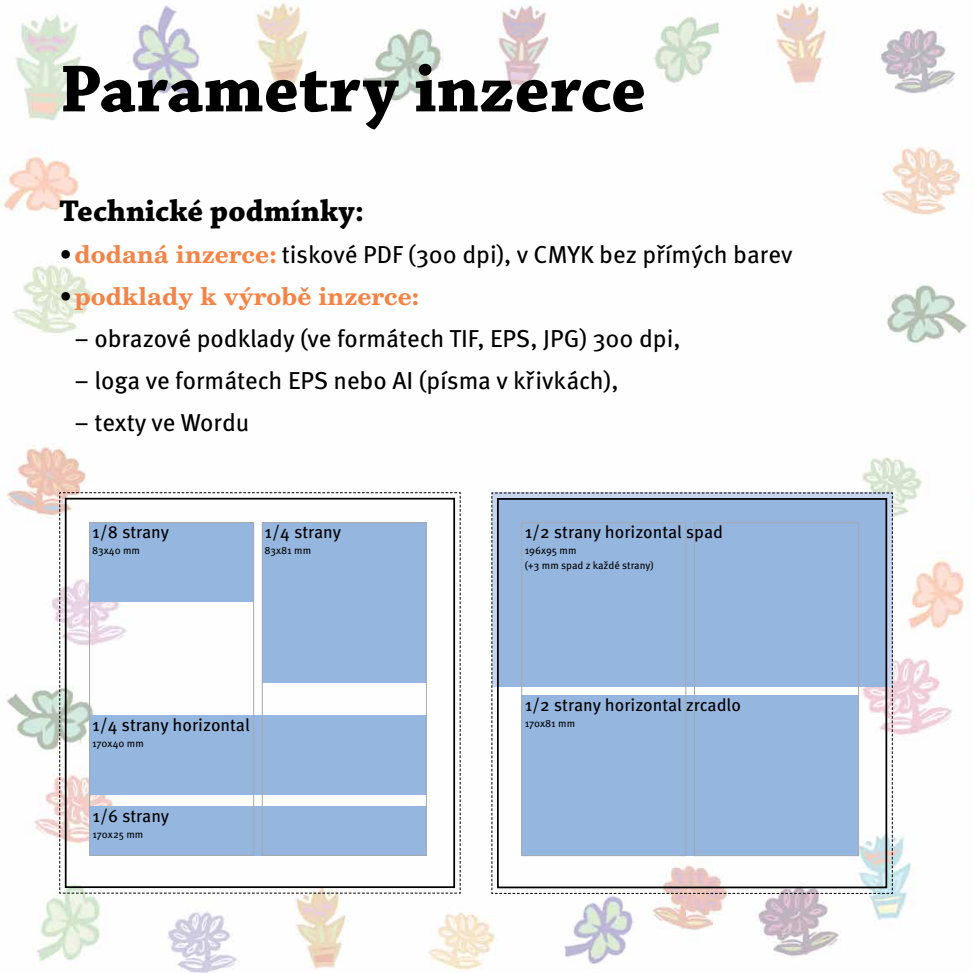
<style>
.page{position:relative;width:973px;height:973px;background:#fff}
.page>*{position:absolute;margin:0;border:0;box-sizing:border-box;transform-origin:0 0}
.t1{font:700 70px "Chaparral Pro";color:#000}
.t2{font:700 31.5px "Chaparral Pro";color:#000}
.t3{font:24.5px "Meta Pro";color:#000}
.t4{font:700 24.5px "Century Schoolbook LOT";color:#f58345}
.t5{font:17.5px "Meta Pro";color:#000}
.t6{font:10.5px/15.8px "Meta Pro";color:#000}
.s1{font-family:"Century Schoolbook LOT";font-weight:700;color:#f58345}
.s2{font-family:"Meta Pro";font-weight:400;color:#000}
</style>
<div class="page">
<img style="left:0;top:0;width:973px;height:972px">
<svg style="left:59px;top:491px;width:402px;height:402px"></svg>
<div style="left:89px;top:522px;width:165px;height:333px;border:1px solid #a7a9ac"></div>
<div style="left:262px;top:522px;width:165px;height:333px;border:1px solid #a7a9ac"></div>
<svg style="left:491px;top:492px;width:402px;height:402px"></svg>
<div style="left:521px;top:522px;width:165px;height:333px;border:1px solid #a7a9ac"></div>
<div style="left:693px;top:522px;width:165px;height:333px;border:1px solid #a7a9ac"></div>
<h1 class="t1" style="left:60px;top:48px;width:588px">Parametry inzerce</h1>
<p class="t2" style="left:60px;top:192px;width:306px">Technické podmínky:</p>
<p class="t3" style="left:60px;top:239px;width:734px">• <span class="s1">dodaná inzerce:</span> tiskové PDF (300 dpi), v CMYK bez přímých barev</p>
<p class="t4" style="left:60px;top:280px;width:360px"><span class="s2">•</span> podklady k výrobě inzerce:</p>
<p class="t3" style="left:74px;top:323px;width:607px">– obrazové podklady (ve formátech TIF, EPS, JPG) 300 dpi,</p>
<p class="t3" style="left:74px;top:365px;width:545px">– loga ve formátech EPS nebo AI (písma v křivkách),</p>
<p class="t3" style="left:74px;top:407px;width:176px">– texty ve Wordu</p>
<p class="t5" style="left:92px;top:520px;width:78px">1/8 strany</p>
<p class="t6" style="left:92px;top:542px;width:49px">83x40 mm</p>
<p class="t5" style="left:264px;top:520px;width:78px">1/4 strany</p>
<p class="t6" style="left:264px;top:542px;width:48px">83x81 mm</p>
<p class="t5" style="left:92px;top:714px;width:159px">1/4 strany horizontal</p>
<p class="t6" style="left:92px;top:735px;width:53px">170x40 mm</p>
<p class="t5" style="left:93px;top:804px;width:78px">1/6 strany</p>
<p class="t6" style="left:93px;top:826px;width:52px">170x25 mm</p>
<p class="t5" style="left:524px;top:520px;width:200px">1/2 strany horizontal spad</p>
<p class="t6" style="left:524px;top:542px;width:131px">196x95 mm<br>(+3 mm spad z každé strany)</p>
<p class="t5" style="left:524px;top:693px;width:218px">1/2 strany horizontal zrcadlo</p>
<p class="t6" style="left:524px;top:715px;width:52px">170x81 mm</p>
</div>
